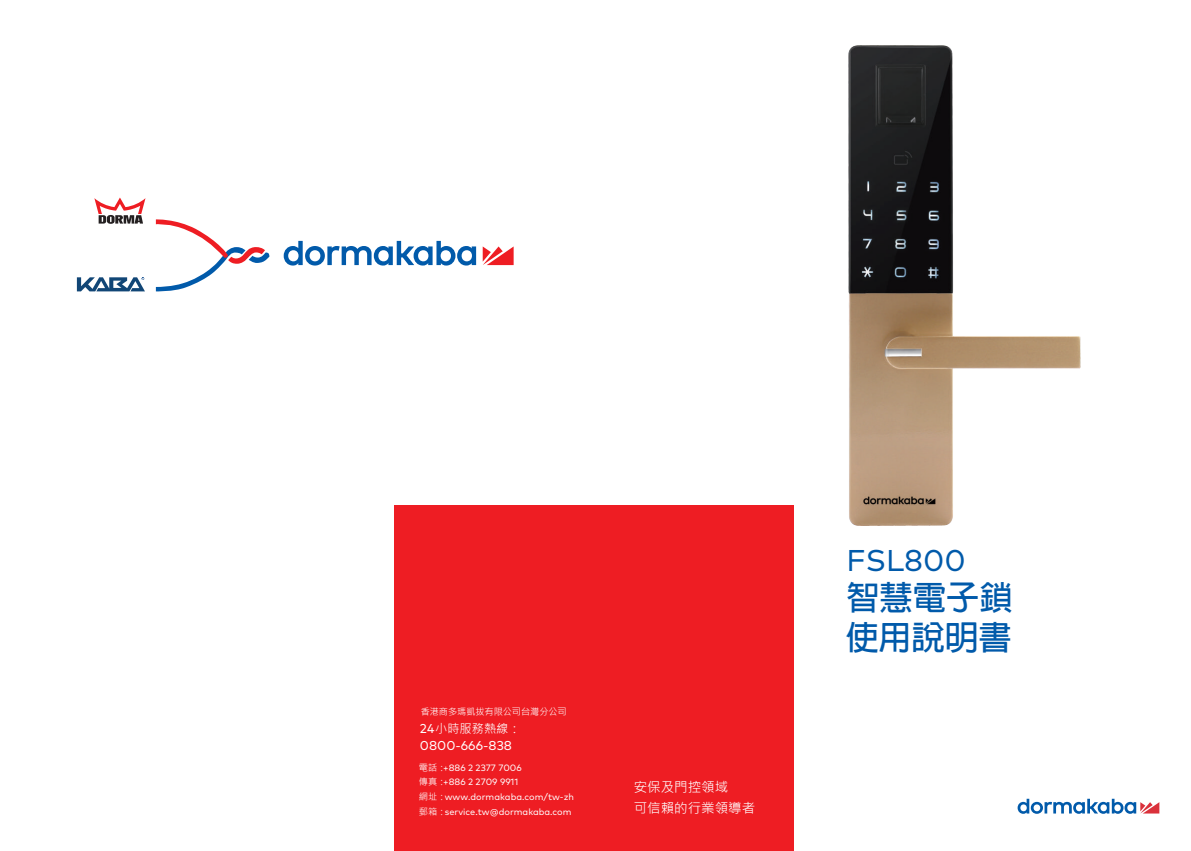
<style>
.page{position:relative;width:1191px;height:851px;background:#fff}
.page>*{position:absolute;margin:0;border:0;box-sizing:border-box;transform-origin:0 0}
.t1{font:700 33.2px/39.6px "Adobe Fan Heiti Std";color:#015aaa}
.t2{font:30px "Mark Pro";color:#015aaa}
.t3{font:13.5px/21.6px "Microsoft Jheng Hei";color:#fff}
.t4{font:12.8px "Mark Pro";color:#fff}
.t5{font:12.2px "Microsoft Jheng Hei";color:#fff}
.t6{font:9.2px/14.7px "Mark Pro";color:#fff}
.t7{font:9.1px "Microsoft Jheng Hei";color:#fff}
.s1{font-family:"Mark Pro";font-size:12.8px}
.s2{font-family:"Microsoft Jheng Hei"}
</style>
<div class="page">
<div style="left:394px;top:505px;width:399px;height:345px;background:#ee1d23"></div>
<svg style="left:94px;top:197px;width:51px;height:27px"></svg>
<svg style="left:77px;top:277px;width:68px;height:14px"></svg>
<svg style="left:483px;top:246px;width:30px;height:19px"></svg>
<svg style="left:284px;top:241px;width:192px;height:24px"></svg>
<svg style="left:156px;top:219px;width:114px;height:72px"></svg>
<svg style="left:1017px;top:798px;width:142px;height:15px"></svg>
<img style="left:848px;top:45px;width:232px;height:480px">
<p class="t7" style="left:421px;top:706px;width:147px">香港商多瑪凱拔有限公司台灣分公司</p>
<h3 class="t5" style="left:420px;top:720px;width:102px"><span class="s1">24</span>小時服務熱線：</h3>
<h3 class="t4" style="left:420px;top:735px;width:93px">0800-666-838</h3>
<p class="t6" style="left:419px;top:759px;width:157px"><span class="s2">電話：</span>+886 2 2377 7006<br><span class="s2">傳真：</span>+886 2 2709 9911<br><span class="s2">網址：</span>www.dormakaba.com/tw-zh<span class="s2">郵箱：</span>service.tw@dormakaba.com</p>
<h3 class="t3" style="left:633px;top:776px;width:123px">安保及門控領域<br>可信賴的行業領導者</h3>
<h2 class="t2" style="left:846px;top:537px;width:121px">FSL800</h2>
<h1 class="t1" style="left:845px;top:579px;width:169px">智慧電子鎖使用說明書</h1>
</div>
